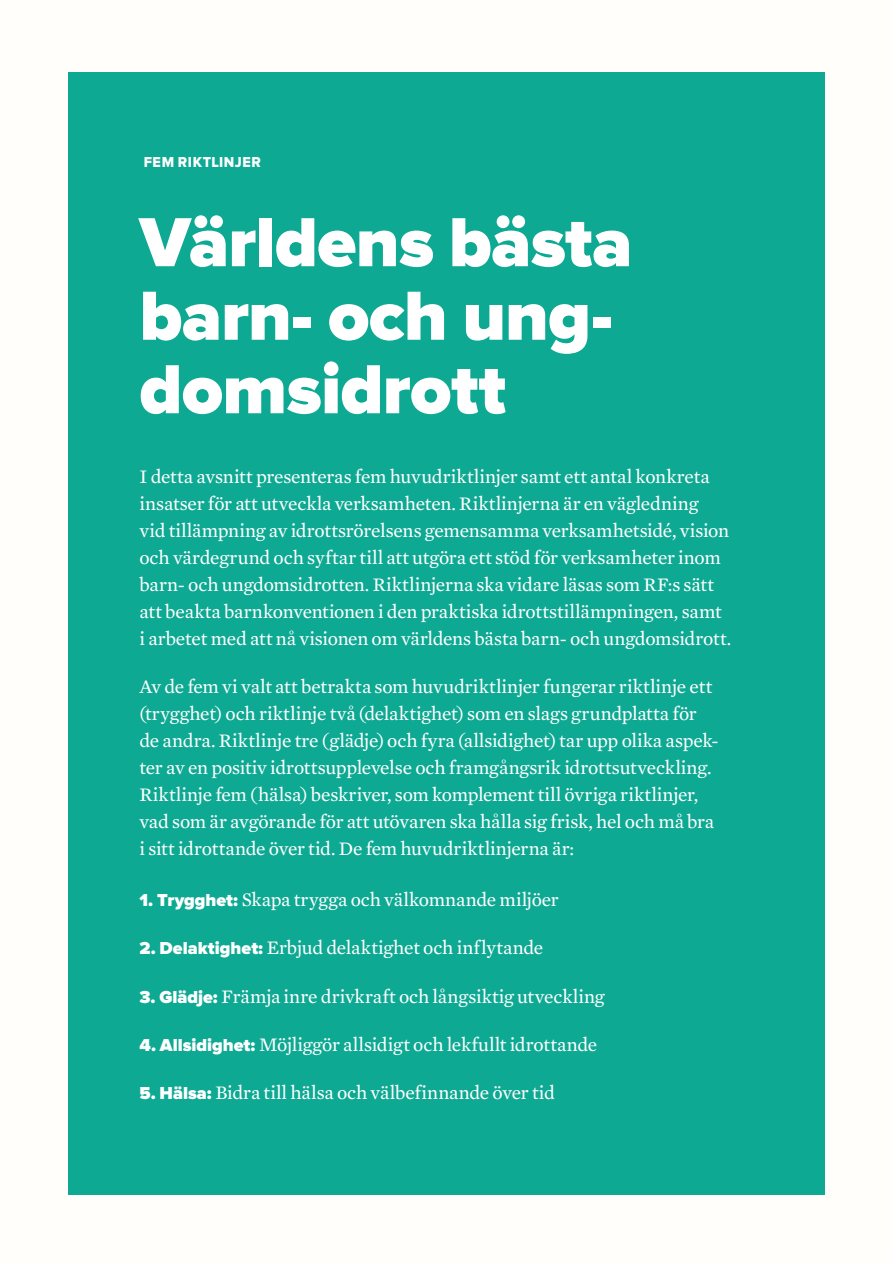
<style>
.page{position:relative;width:893px;height:1263px;background:#fffefa}
.page>*{position:absolute;margin:0;border:0;box-sizing:border-box;transform-origin:0 0}
.t1{font:900 72px/73.5px "Proxima Nova";letter-spacing:-.01em;color:#fff}
.t2{font:19.5px/27px "Mercury Text G2";letter-spacing:-.01em;color:#fff}
.t3{font:15px "Proxima Nova Extrabld";letter-spacing:.04em;color:#fff;scale:.95 1}
.s1{font-family:"Proxima Nova";font-weight:900;font-size:18px}
</style>
<div class="page">
<div style="left:68px;top:72px;width:757px;height:1123px;background:#0da993"></div>
<p class="t3" style="left:144px;top:155px;width:125px">FEM RIKTLINJER</p>
<h1 class="t1" style="left:139px;top:209px;width:495px">Världens bästa barn- och ung&shy;domsidrott</h1>
<p class="t2" style="left:139px;top:463px;width:593px">I detta avsnitt presenteras fem huvudriktlinjer samt ett antal konkreta insatser för att utveckla verksamheten. Riktlinjerna är en vägledning<br>vid tillämpning av idrottsrörelsens gemensamma verksamhetsidé, vision och värdegrund och syftar till att utgöra ett stöd för verksamheter inom barn- och ungdomsidrotten. Riktlinjerna ska vidare läsas som RF:s sätt att beakta barnkonventionen i den praktiska idrottstillämpningen, samt i arbetet med att nå visionen om världens bästa barn- och ungdomsidrott.</p>
<p class="t2" style="left:139px;top:673px;width:581px">Av de fem vi valt att betrakta som huvudriktlinjer fungerar riktlinje ett (trygghet) och riktlinje två (delaktighet) som en slags grundplatta för de andra. Riktlinje tre (glädje) och fyra (allsidighet) tar upp olika aspek&shy;ter av en positiv idrottsupplevelse och framgångsrik idrottsutveckling.<br>Riktlinje fem (hälsa) beskriver, som komplement till övriga riktlinjer, vad som är avgörande för att utövaren ska hålla sig frisk, hel och må bra i sitt idrottande över tid. De fem huvudriktlinjerna är:</p>
<p class="t2" style="left:139px;top:886px;width:421px"><span class="s1">1. Trygghet:</span> Skapa trygga och välkomnande miljöer</p>
<p class="t2" style="left:139px;top:934px;width:405px"><span class="s1">2. Delaktighet:</span> Erbjud delaktighet och inflytande</p>
<p class="t2" style="left:139px;top:983px;width:467px"><span class="s1">3. Glädje:</span> Främja inre drivkraft och långsiktig utveckling</p>
<p class="t2" style="left:139px;top:1031px;width:459px"><span class="s1">4. Allsidighet:</span> Möjliggör allsidigt och lekfullt idrottande</p>
<p class="t2" style="left:139px;top:1079px;width:417px"><span class="s1">5. Hälsa:</span> Bidra till hälsa och välbefinnande över tid</p>
</div>
